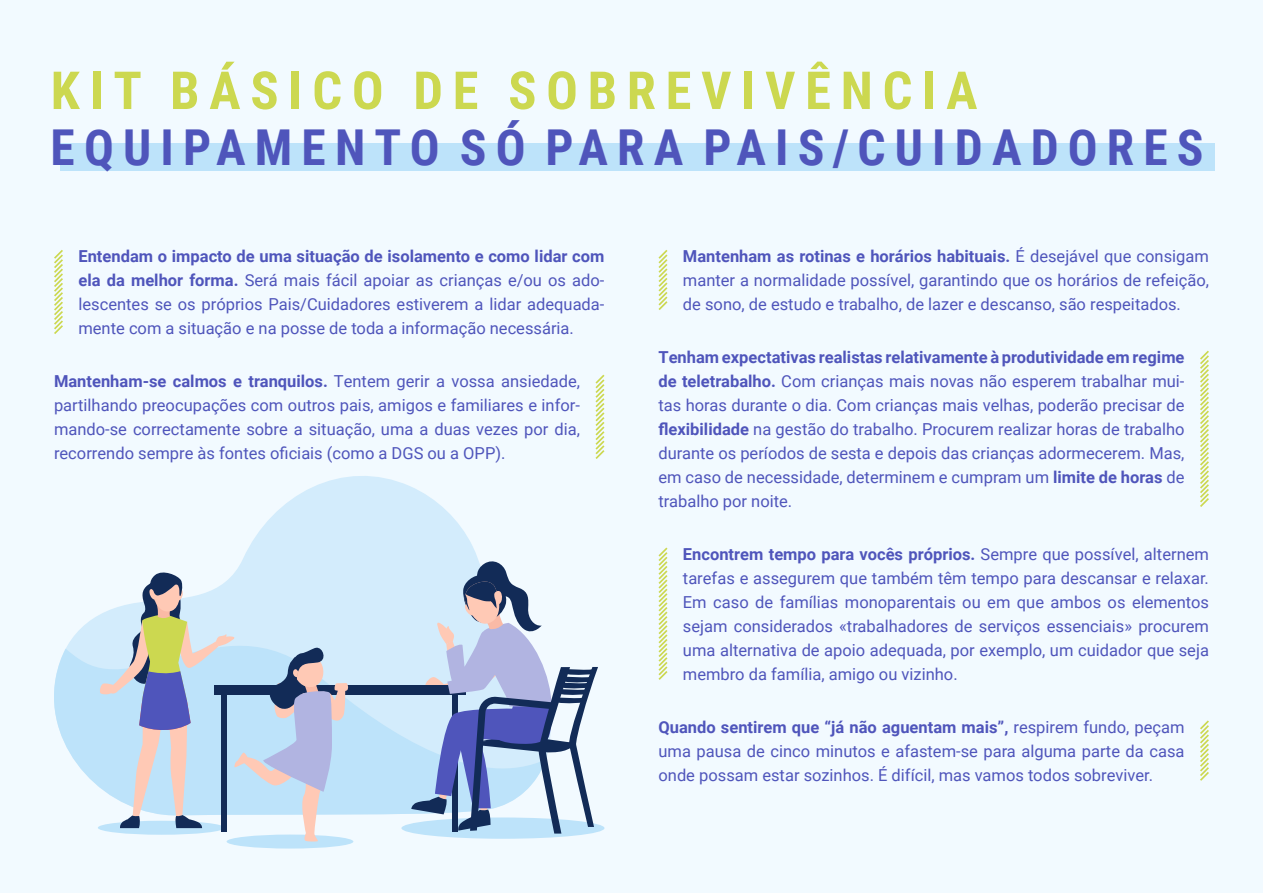
<style>
.page{position:relative;width:1263px;height:893px;background:#f2faff}
.page>*{position:absolute;margin:0;border:0;box-sizing:border-box;transform-origin:0 0}
.t1{font:700 52.5px "Roboto Condensed";letter-spacing:.185em;color:#ccd850}
.t2{font:700 49.5px "Roboto Condensed";letter-spacing:.185em;color:#4f55bb}
.t3{font:16.5px/24px "Roboto";color:#4f55bb;text-align:justify}
.s1{font-weight:700}
</style>
<div class="page">
<svg style="left:54px;top:250px;width:9px;height:84px"></svg>
<svg style="left:658px;top:547px;width:10px;height:133px"></svg>
<svg style="left:658px;top:250px;width:10px;height:60px"></svg>
<svg style="left:595px;top:374px;width:10px;height:85px"></svg>
<svg style="left:1200px;top:720px;width:9px;height:61px"></svg>
<svg style="left:1200px;top:350px;width:9px;height:157px"></svg>
<div style="left:98px;top:821px;width:127px;height:14px;background:#c5e6fa;border-radius:50%"></div>
<div style="left:401px;top:817px;width:203px;height:22px;background:#bde3fa;border-radius:50%"></div>
<div style="left:227px;top:834px;width:126px;height:14px;background:#bde3fa;border-radius:50%"></div>
<svg style="left:77px;top:476px;width:401px;height:157px"></svg>
<svg style="left:54px;top:633px;width:357px;height:182px;fill:#bde3fa"></svg>
<div style="left:214px;top:686px;width:252px;height:9px;background:#122b57"></div>
<svg style="left:99px;top:569px;width:250px;height:273px"></svg>
<svg style="left:411px;top:558px;width:187px;height:276px"></svg>
<div style="left:60px;top:143px;width:1155px;height:28px;background:#bde3fa"></div>
<h1 class="t1" style="left:51px;top:54px;width:928px">KIT BÁSICO DE SOBREVIVÊNCIA</h1>
<h2 class="t2" style="left:51px;top:112px;width:1154px">EQUIPAMENTO SÓ PARA PAIS/CUIDADORES</h2>
<p class="t3" style="left:78px;top:244px;width:527px"><span class="s1">Entendam o impacto de uma situação de isolamento e como lidar com ela da melhor forma.</span> Será mais fácil apoiar as crianças e/ou os ado&shy;lescentes se os próprios Pais/Cuidadores estiverem a lidar adequada&shy;mente com a situação e na posse de toda a informação necessária.</p>
<p class="t3" style="left:54px;top:369px;width:527px"><span class="s1">Mantenham-se calmos e tranquilos.</span> Tentem gerir a vossa ansiedade, partilhando preocupações com outros pais, amigos e familiares e infor&shy;mando-se correctamente sobre a situação, uma a duas vezes por dia, recorrendo sempre às fontes oficiais (como a DGS ou a OPP).</p>
<p class="t3" style="left:683px;top:244px;width:527px"><span class="s1">Mantenham as rotinas e horários habituais.</span> É desejável que consigam manter a normalidade possível, garantindo que os horários de refeição, de sono, de estudo e trabalho, de lazer e descanso, são respeitados.</p>
<p class="t3" style="left:658px;top:345px;width:527px"><span class="s1">Tenham expectativas realistas relativamente à produtividade em regime de teletrabalho.</span> Com crianças mais novas não esperem trabalhar mui&shy;tas horas durante o dia. Com crianças mais velhas, poderão precisar de <span class="s1">flexibilidade</span> na gestão do trabalho. Procurem realizar horas de trabalho durante os períodos de sesta e depois das crianças adormecerem. Mas, em caso de necessidade, determinem e cumpram um <span class="s1">limite de horas</span> de trabalho por noite.</p>
<p class="t3" style="left:683px;top:541px;width:527px"><span class="s1">Encontrem tempo para vocês próprios.</span> Sempre que possível, alternem tarefas e assegurem que também têm tempo para descansar e relaxar.<br>Em caso de famílias monoparentais ou em que ambos os elementos sejam considerados «trabalhadores de serviços essenciais» procurem uma alternativa de apoio adequada, por exemplo, um cuidador que seja membro da família, amigo ou vizinho.</p>
<p class="t3" style="left:658px;top:714px;width:527px"><span class="s1">Quando sentirem que “já não aguentam mais”,</span> respirem fundo, peçam uma pausa de cinco minutos e afastem-se para alguma parte da casa onde possam estar sozinhos. É difícil, mas vamos todos sobreviver.</p>
</div>
